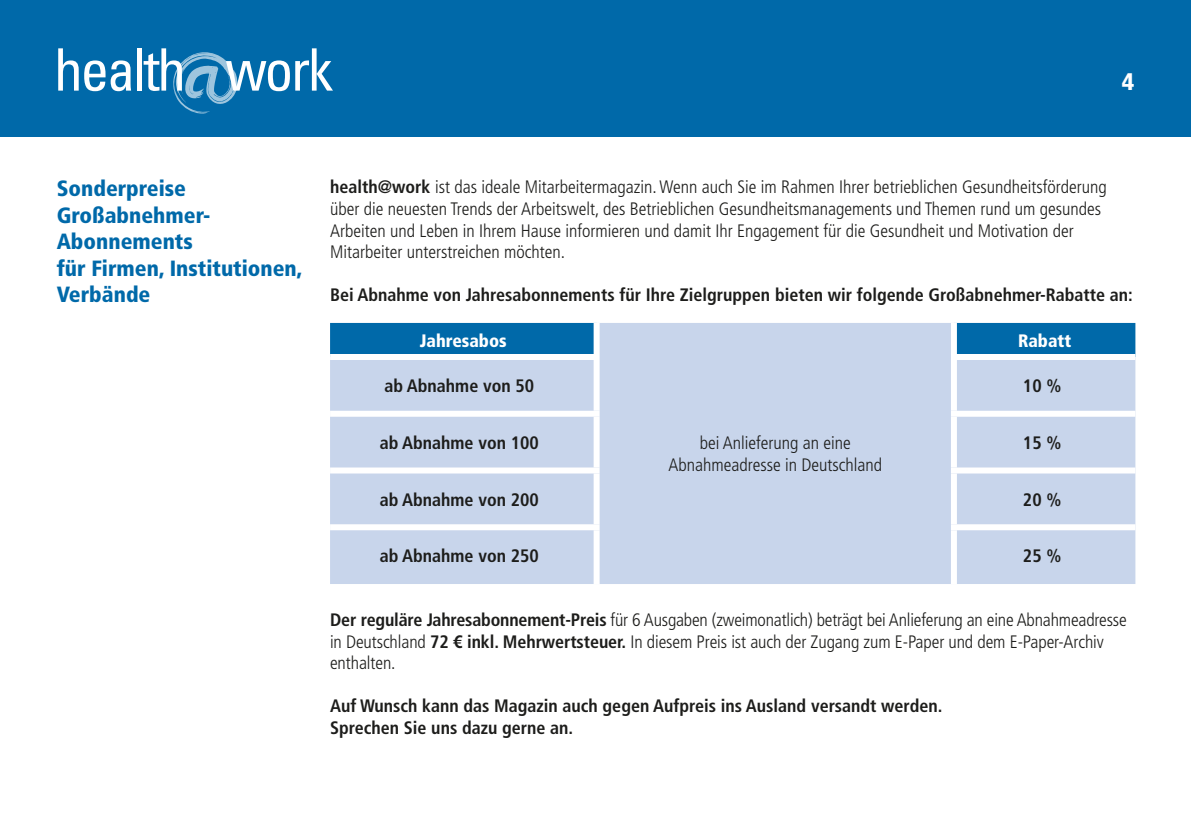
<style>
.page{position:relative;width:1191px;height:840px;background:#fff}
.page>*{position:absolute;margin:0;border:0;box-sizing:border-box;transform-origin:0 0}
.t1{font:condensed 58.4px "Univers";letter-spacing:-.04em;color:#fff}
.t2{font:900 condensed 24px "Frutiger LT Std";color:#fff}
.t3{font:900 condensed 22px/26.4px "Frutiger LT Std";color:#0069a9}
.t4{font:300 condensed 18px/21.6px "Frutiger LT Std";color:#1d1d1b}
.t5{font:700 condensed 18px/21.6px "Frutiger LT Std";color:#1d1d1b}
.t6{font:900 condensed 18px "Frutiger LT Std";color:#fff}
.s1{font-weight:700}
</style>
<div class="page">
<div style="left:0;top:0;width:1191px;height:137px;background:#0069a9"></div>
<svg style="left:173px;top:52px;width:65px;height:62px"></svg>
<svg style="left:330px;top:323px;width:805px;height:260px;background:#bacde6"></svg>
<div style="left:330px;top:354px;width:269px;height:6px;background:#fff"></div>
<div style="left:330px;top:410px;width:269px;height:6px;background:#fff"></div>
<div style="left:330px;top:467px;width:269px;height:6px;background:#fff"></div>
<div style="left:330px;top:524px;width:269px;height:6px;background:#fff"></div>
<div style="left:593px;top:323px;width:6px;height:31px;background:#fff"></div>
<div style="left:593px;top:360px;width:6px;height:50px;background:#fff"></div>
<div style="left:593px;top:416px;width:6px;height:51px;background:#fff"></div>
<div style="left:593px;top:473px;width:6px;height:51px;background:#fff"></div>
<div style="left:593px;top:530px;width:6px;height:53px;background:#fff"></div>
<div style="left:951px;top:323px;width:6px;height:31px;background:#fff"></div>
<div style="left:951px;top:354px;width:184px;height:6px;background:#fff"></div>
<div style="left:951px;top:360px;width:6px;height:50px;background:#fff"></div>
<div style="left:951px;top:410px;width:184px;height:6px;background:#fff"></div>
<div style="left:951px;top:416px;width:6px;height:51px;background:#fff"></div>
<div style="left:951px;top:467px;width:184px;height:6px;background:#fff"></div>
<div style="left:951px;top:473px;width:6px;height:51px;background:#fff"></div>
<div style="left:951px;top:524px;width:184px;height:6px;background:#fff"></div>
<div style="left:951px;top:530px;width:6px;height:53px;background:#fff"></div>
<h1 class="t1" style="left:54px;top:33px;width:280px">health work</h1>
<h2 class="t2" style="left:1121px;top:67px;width:14px">4</h2>
<p class="t3" style="left:57px;top:175px;width:247px">Sonderpreise<br>Großabnehmer-<br>Abonnements<br>für Firmen, Institutionen,<br>Verbände</p>
<p class="t4" style="left:330px;top:176px;width:778px"><span class="s1">health@work</span> ist das ideale Mitarbeitermagazin. Wenn auch Sie im Rahmen Ihrer betrieblichen Gesundheitsförderung über die neuesten Trends der Arbeitswelt, des Betrieblichen Gesundheitsmanagements und Themen rund um gesundes Arbeiten und Leben in Ihrem Hause informieren und damit Ihr Engagement für die Gesundheit und Motivation der Mitarbeiter unterstreichen möchten.</p>
<p class="t5" style="left:330px;top:283px;width:804px">Bei Abnahme von Jahresabonnements für Ihre Zielgruppen bieten wir folgende Großabnehmer-Rabatte an:</p>
<p class="t6" style="left:420px;top:329px;width:88px">Jahresabos</p>
<p class="t6" style="left:1018px;top:329px;width:55px">Rabatt</p>
<p class="t5" style="left:384px;top:375px;width:151px">ab Abnahme von 50</p>
<p class="t5" style="left:1023px;top:375px;width:40px">10 %</p>
<p class="t5" style="left:380px;top:431px;width:160px">ab Abnahme von 100</p>
<p class="t5" style="left:1023px;top:431px;width:40px">15 %</p>
<p class="t4" style="left:668px;top:432px;width:215px;text-align:center">bei Anlieferung an eine<br>Abnahmeadresse in Deutschland</p>
<p class="t5" style="left:380px;top:488px;width:160px">ab Abnahme von 200</p>
<p class="t5" style="left:1023px;top:488px;width:40px">20 %</p>
<p class="t5" style="left:380px;top:545px;width:160px">ab Abnahme von 250</p>
<p class="t5" style="left:1023px;top:545px;width:40px">25 %</p>
<p class="t4" style="left:330px;top:608px;width:798px"><span class="s1">Der reguläre Jahresabonnement-Preis</span> für 6 Ausgaben (zweimonatlich) beträgt bei Anlieferung an eine Abnahmeadresse in Deutschland <span class="s1">72 € inkl. Mehrwertsteuer.</span> In diesem Preis ist auch der Zugang zum E-Paper und dem E-Paper-Archiv enthalten.</p>
<p class="t5" style="left:330px;top:695px;width:614px">Auf Wunsch kann das Magazin auch gegen Aufpreis ins Ausland versandt werden.<br>Sprechen Sie uns dazu gerne an.</p>
</div>
